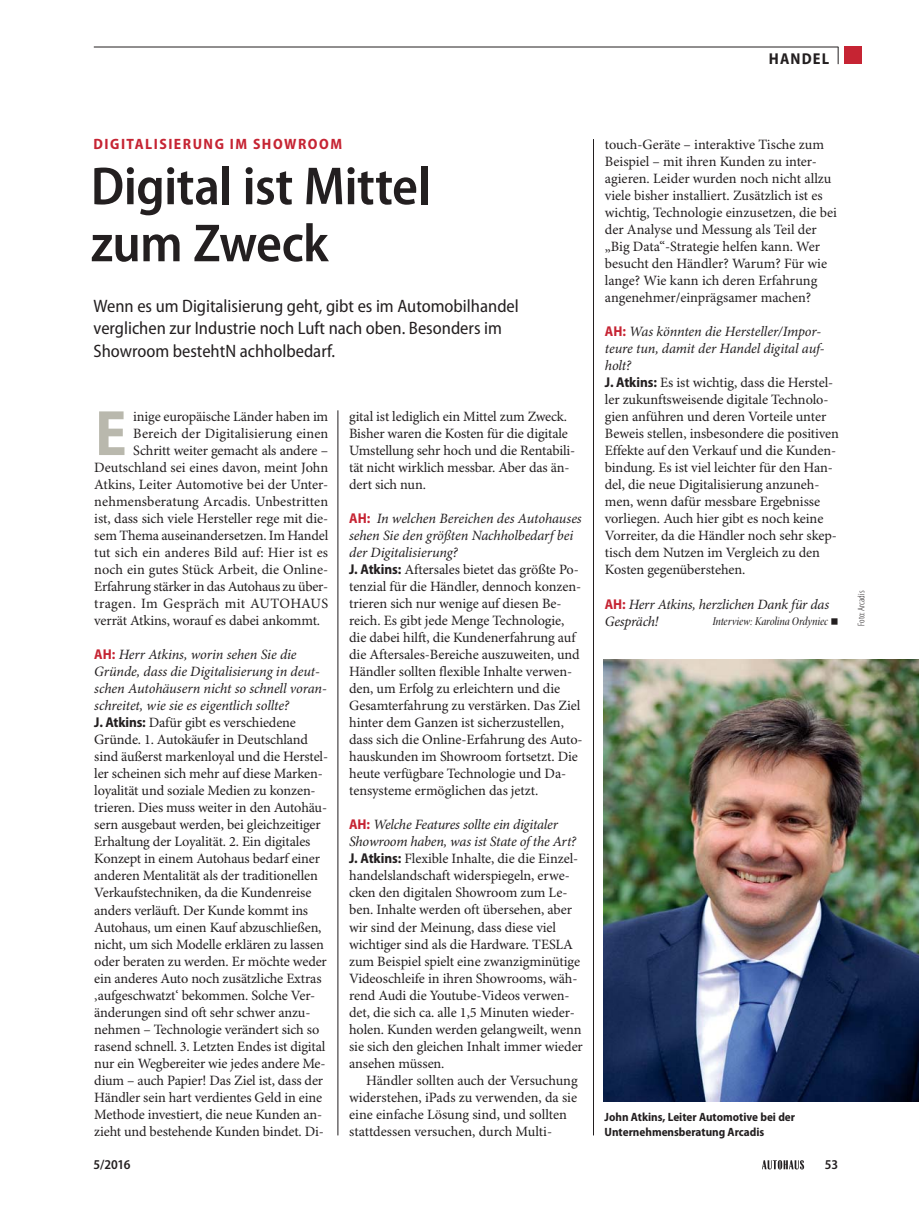
<style>
.page{position:relative;width:919px;height:1212px;background:#fff}
.page>*{position:absolute;margin:0;border:0;box-sizing:border-box;transform-origin:0 0}
.t1{font:700 semi-condensed 64.65px "Myriad Pro";color:#b9b8ad}
.t2{font:600 semi-condensed 54px/57px "Myriad Pro";letter-spacing:-.015em;color:#231f20}
.t3{font:semi-condensed 18px/22.5px "Myriad Pro";color:#231f20}
.t4{font:700 semi-condensed 15.75px "Myriad Pro";letter-spacing:.075em;color:#231f20}
.t5{font:700 semi-condensed 15px "Myriad Pro";letter-spacing:.1em;color:#c62433}
.t6{font:14.25px/17px "Minion Pro";letter-spacing:-.005em;color:#231f20}
.t7{font:italic 14.25px/17px "Minion Pro";letter-spacing:-.015em;color:#231f20}
.t8{font:14.25px "Minion Pro";letter-spacing:.025em;color:#231f20}
.t9{font:600 semi-condensed 13.5px "Myriad Pro";letter-spacing:-.02em;color:#231f20}
.t10{font:700 semi-condensed 12px/15px "Myriad Pro";color:#231f20}
.t11{font:12px "Minion Pro Medium Cn It Disp";letter-spacing:-.005em;color:#231f20}
.t12{font:300 condensed 9.75px "Myriad Pro";color:#231f20}
.s1{font-family:"Myriad Pro";font-weight:700;font-stretch:semi-condensed;color:#c62433}
.s2{font-style:italic}
.s3{font-family:"Myriad Pro";font-weight:700;font-stretch:semi-condensed}
.s4{font-family:"Myriad Pro";font-weight:700;font-style:normal;font-stretch:semi-condensed;color:#c62433}
.s5{font-family:"Minion Pro";font-size:21.75px}
</style>
<div class="page">
<img style="left:603px;top:660px;width:315px;height:441px">
<hr style="left:337px;top:410px;width:1px;height:725px;background:#231f20">
<hr style="left:593px;top:139px;width:1px;height:996px;background:#231f20">
<div style="left:844px;top:47px;width:17px;height:17px;background:#c62433"></div>
<svg style="left:762px;top:1160px;width:42px;height:9px"></svg>
<hr style="left:94px;top:47px;width:744px;height:1px;background:#231f20">
<svg style="left:837px;top:47px;width:1px;height:17px"></svg>
<p class="t4" style="left:768px;top:53px;width:62px">HANDEL</p>
<p class="t5" style="left:94px;top:138px;width:250px">DIGITALISIERUNG IM SHOWROOM</p>
<h2 class="t2" style="left:91px;top:157px;width:341px">Digital ist Mittel zum Zweck</h2>
<p class="t3" style="left:94px;top:296px;width:427px">Wenn es um Digitalisierung geht, gibt es im Automobilhandel verglichen zur Industrie noch Luft nach oben. Besonders im<br>Showroom besteht N achholbedarf.</p>
<h1 class="t1" style="left:95px;top:409px;width:33px">E</h1>
<p class="t6" style="left:133px;top:409px;width:196px">inige europäische Länder haben im</p>
<p class="t6" style="left:133px;top:426px;width:197px">Bereich der Digitalisierung einen</p>
<p class="t6" style="left:133px;top:443px;width:196px">Schritt weiter gemacht als andere –</p>
<p class="t6" style="left:94px;top:460px;width:235px">Deutschland sei eines davon, meint John</p>
<p class="t6" style="left:94px;top:477px;width:235px">Atkins, Leiter Automotive bei der Unter-</p>
<p class="t6" style="left:94px;top:494px;width:235px">nehmensberatung Arcadis. Unbestritten</p>
<p class="t6" style="left:94px;top:511px;width:235px">ist, dass sich viele Hersteller rege mit die-</p>
<p class="t6" style="left:94px;top:528px;width:235px">sem Thema auseinandersetzen. Im Handel</p>
<p class="t6" style="left:94px;top:545px;width:235px">tut sich ein anderes Bild auf: Hier ist es</p>
<p class="t6" style="left:94px;top:562px;width:235px">noch ein gutes Stück Arbeit, die Online-</p>
<p class="t6" style="left:94px;top:579px;width:235px">Erfahrung stärker in das Autohaus zu über-</p>
<p class="t8" style="left:94px;top:598px;width:235px">tragen. Im Gespräch mit AUTOHAUS</p>
<p class="t6" style="left:94px;top:613px;width:227px">verrät Atkins, worauf es dabei ankommt.</p>
<p class="t6" style="left:94px;top:647px;width:235px"><span class="s1">AH:</span> <span class="s2">Herr Atkins, worin sehen Sie die Gründe, dass die Digitalisierung in deut&shy;schen Autohäusern nicht so schnell voran&shy;schreitet, wie sie es eigentlich sollte?<br></span><span class="s3">J. Atkins:</span> Dafür gibt es verschiedene Gründe. 1. Autokäufer in Deutschland sind äußerst markenloyal und die Herstel&shy;ler scheinen sich mehr auf diese Marken&shy;loyalität und soziale Medien zu konzen&shy;trieren. Dies muss weiter in den Autohäu&shy;sern ausgebaut werden, bei gleichzeitiger Erhaltung der Loyalität. 2. Ein digitales Konzept in einem Autohaus bedarf einer anderen Mentalität als der traditionellen Verkaufstechniken, da die Kundenreise anders verläuft. Der Kunde kommt ins Autohaus, um einen Kauf abzuschließen, nicht, um sich Modelle erklären zu lassen oder beraten zu werden. Er möchte weder ein anderes Auto noch zusätzliche Extras ‚aufgeschwatzt‘ bekommen. Solche Ver&shy;änderungen sind oft sehr schwer anzu&shy;nehmen – Technologie verändert sich so rasend schnell. 3. Letzten Endes ist digital nur ein Wegbereiter wie jedes andere Me&shy;dium – auch Papier! Das Ziel ist, dass der Händler sein hart verdientes Geld in eine Methode investiert, die neue Kunden an&shy;zieht und bestehende Kunden bindet. Di-</p>
<p class="t6" style="left:349px;top:409px;width:227px">gital ist lediglich ein Mittel zum Zweck.<br>Bisher waren die Kosten für die digitale Umstellung sehr hoch und die Rentabili&shy;tät nicht wirklich messbar. Aber das än&shy;dert sich nun.</p>
<p class="t6" style="left:349px;top:511px;width:235px"><span class="s1">AH:</span> <span class="s2">In welchen Bereichen des Autohauses sehen Sie den größten Nachholbedarf bei der Digitalisierung?<br></span><span class="s3">J. Atkins:</span> Aftersales bietet das größte Po&shy;tenzial für die Händler, dennoch konzen&shy;trieren sich nur wenige auf diesen Be&shy;reich. Es gibt jede Menge Technologie, die dabei hilft, die Kundenerfahrung auf die Aftersales-Bereiche auszuweiten, und Händler sollten flexible Inhalte verwen&shy;den, um Erfolg zu erleichtern und die Gesamterfahrung zu verstärken. Das Ziel hinter dem Ganzen ist sicherzustellen, dass sich die Online-Erfahrung des Auto&shy;hauskunden im Showroom fortsetzt. Die heute verfügbare Technologie und Da&shy;tensysteme ermöglichen das jetzt.</p>
<p class="t6" style="left:349px;top:817px;width:235px"><span class="s1">AH:</span> <span class="s2">Welche Features sollte ein digitaler Showroom haben, was ist State of the Art?<br></span><span class="s3">J. Atkins:</span> Flexible Inhalte, die die Einzel&shy;handelslandschaft widerspiegeln, erwe&shy;cken den digitalen Showroom zum Le&shy;ben. Inhalte werden oft übersehen, aber wir sind der Meinung, dass diese viel wichtiger sind als die Hardware. TESLA zum Beispiel spielt eine zwanzigminütige Videoschleife in ihren Showrooms, wäh&shy;rend Audi die Youtube-Videos verwen&shy;det, die sich ca. alle 1,5 Minuten wieder&shy;holen. Kunden werden gelangweilt, wenn sie sich den gleichen Inhalt immer wieder ansehen müssen.</p>
<p class="t6" style="left:349px;top:1073px;width:230px;text-indent:17px">Händler sollten auch der Versuchung widerstehen, iPads zu verwenden, da sie eine einfache Lösung sind, und sollten stattdessen versuchen, durch Multi-</p>
<p class="t6" style="left:604px;top:137px;width:233px">touch-Geräte – interaktive Tische zum Beispiel – mit ihren Kunden zu inter&shy;agieren. Leider wurden noch nicht allzu viele bisher installiert. Zusätzlich ist es wichtig, Technologie einzusetzen, die bei der Analyse und Messung als Teil der „Big Data“-Strategie helfen kann. Wer besucht den Händler? Warum? Für wie lange? Wie kann ich deren Erfahrung angenehmer/einprägsamer machen?</p>
<p class="t6" style="left:604px;top:324px;width:236px"><span class="s1">AH:</span> <span class="s2">Was könnten die Hersteller/Impor&shy;teure tun, damit der Handel digital auf&shy;holt?<br></span><span class="s3">J. Atkins:</span> Es ist wichtig, dass die Herstel&shy;ler zukunftsweisende digitale Technolo&shy;gien anführen und deren Vorteile unter Beweis stellen, insbesondere die positiven Effekte auf den Verkauf und die Kunden&shy;bindung. Es ist viel leichter für den Han&shy;del, die neue Digitalisierung anzuneh&shy;men, wenn dafür messbare Ergebnisse vorliegen. Auch hier gibt es noch keine Vorreiter, da die Händler noch sehr skep&shy;tisch dem Nutzen im Vergleich zu den Kosten gegenüberstehen.</p>
<p class="t7" style="left:604px;top:597px;width:226px"><span class="s4">AH:</span> Herr Atkins, herzlichen Dank für das<br>Gespräch!</p>
<p class="t11" style="left:712px;top:614px;width:128px">Interview: Karolina Ordyniec <span class="s5">■</span></p>
<p class="t10" style="left:604px;top:1110px;width:192px">John Atkins, Leiter Automotive bei der<br>Unternehmensberatung Arcadis</p>
<p class="t9" style="left:94px;top:1156px;width:38px">5/2016</p>
<p class="t9" style="left:824px;top:1156px;width:15px">53</p>
<p class="t12" style="left:855px;top:626px;width:36px;rotate:-90deg">Foto: Arcadis</p>
</div>
